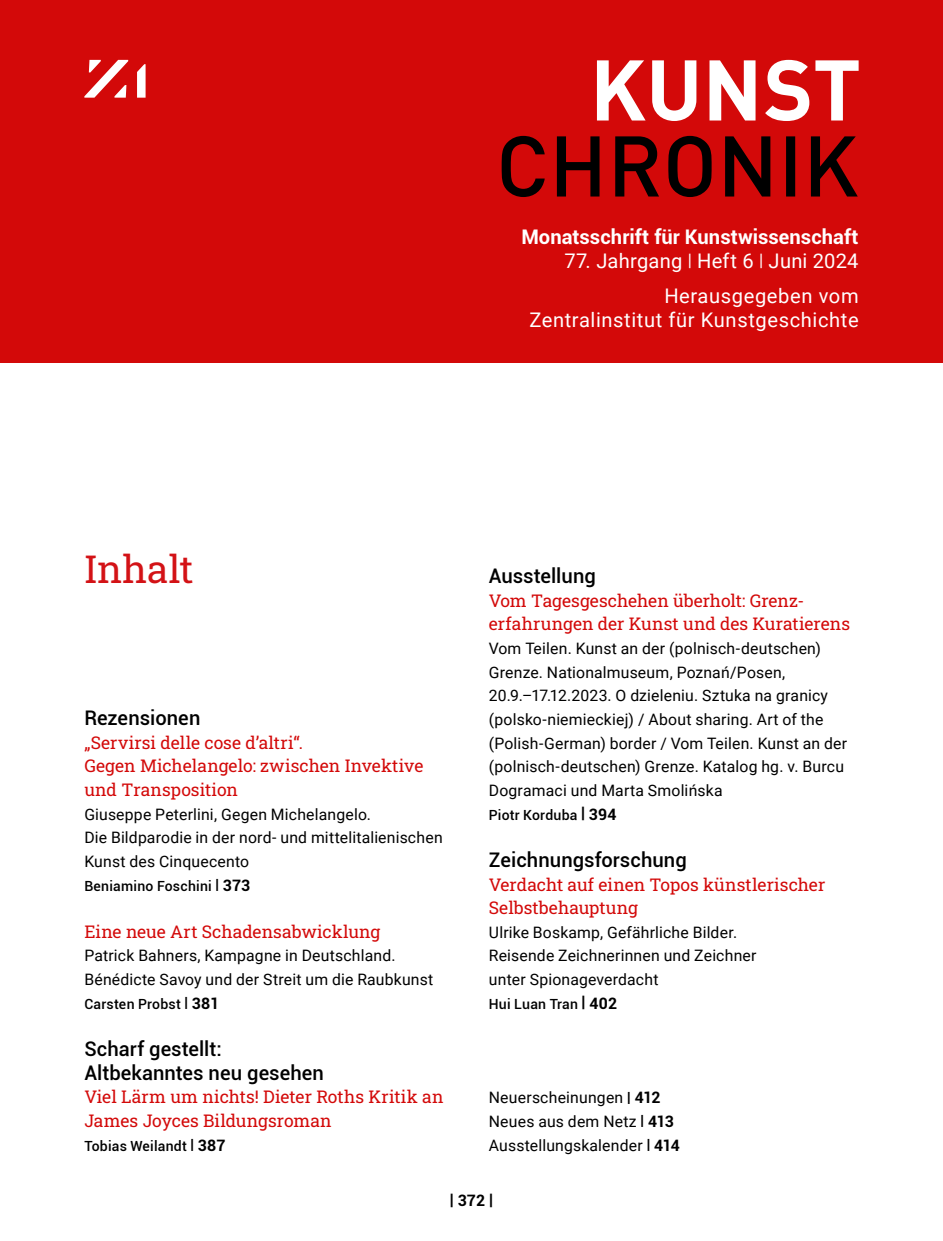
<style>
.page{position:relative;width:943px;height:1241px;background:#fff}
.page>*{position:absolute;margin:0;border:0;box-sizing:border-box;transform-origin:0 0}
.Kapitel-Inhalt_9pt{font:38.5px "Roboto Slab";letter-spacing:-.005em;color:#d31216}
.Kapitel-Inhalt_9pt-2{font:500 20.12px/23.6px "Roboto";color:#000}
.t1{font:20.12px/35.4px "Roboto";letter-spacing:.03em;color:#fff;text-align:right}
.t2{font:700 20.12px "Roboto";color:#fff}
.Titel-Slab-rot_9pt{font:17.5px/23.6px "Roboto Slab";color:#d30909}
.Fließtext_9pt{font:15.75px/23.6px "Roboto";letter-spacing:.01em;color:#000}
.t3{font:700 15.75px "Roboto";color:#000}
.Fließtext_9pt-2{font:500 14px "Roboto";letter-spacing:.015em;color:#000}
.s1{font-size:17.15px}
.s2{font-weight:700}
.s3{font-weight:700;font-size:15.75px}
.s4{font-weight:700;font-size:14px}
</style>
<div class="page">
<div style="left:0;top:0;width:943px;height:362px;background:#d30909"></div>
<svg style="left:501px;top:136px;width:356px;height:61px"></svg>
<svg style="left:597px;top:60px;width:48px;height:60px"></svg>
<svg style="left:815px;top:60px;width:43px;height:60px"></svg>
<svg style="left:765px;top:60px;width:44px;height:61px"></svg>
<svg style="left:709px;top:60px;width:46px;height:60px"></svg>
<svg style="left:652px;top:60px;width:44px;height:61px"></svg>
<svg style="left:84px;top:60px;width:44px;height:38px"></svg>
<svg style="left:137px;top:64px;width:9px;height:34px"></svg>
<p class="t2" style="left:521px;top:223px;width:339px">Monatsschrift für Kunstwissenschaft</p>
<p class="t1" style="left:564px;top:242px;width:296px">77. Jahrgang <span class="s1">|</span> Heft 6 <span class="s1">|</span> Juni 2024<br>Herausgegeben vom</p>
<p class="t1" style="left:529px;top:301px;width:331px">Zentralinstitut für Kunstgeschichte</p>
<p class="Kapitel-Inhalt_9pt" style="left:84px;top:542px;width:111px">Inhalt</p>
<p class="Kapitel-Inhalt_9pt-2" style="left:84px;top:705px;width:118px">Rezensionen</p>
<p class="Titel-Slab-rot_9pt" style="left:84px;top:730px;width:340px">„Servirsi delle cose d’altri“.<br>Gegen Michelangelo: zwischen Invektive und Transposition</p>
<p class="Fließtext_9pt" style="left:84px;top:801px;width:360px">Giuseppe Peterlini, Gegen Michelangelo.<br>Die Bildparodie in der nord- und mittelitalienischen<br>Kunst des Cinquecento</p>
<p class="Fließtext_9pt-2" style="left:84px;top:875px;width:167px">Beniamino Foschini <span class="s2">|</span> <span class="s3">373</span></p>
<p class="Titel-Slab-rot_9pt" style="left:84px;top:919px;width:297px">Eine neue Art Schadensabwicklung</p>
<p class="Fließtext_9pt" style="left:84px;top:943px;width:350px">Patrick Bahners, Kampagne in Deutschland.<br>Bénédicte Savoy und der Streit um die Raubkunst</p>
<p class="Fließtext_9pt-2" style="left:84px;top:993px;width:136px">Carsten Probst <span class="s2">|</span> <span class="s3">381</span></p>
<p class="Kapitel-Inhalt_9pt-2" style="left:84px;top:1036px;width:241px">Scharf gestellt:<br>Altbekanntes neu gesehen</p>
<p class="Titel-Slab-rot_9pt" style="left:84px;top:1084px;width:360px">Viel Lärm um nichts! Dieter Roths Kritik an<br>James Joyces Bildungsroman</p>
<p class="Fließtext_9pt-2" style="left:84px;top:1135px;width:143px">Tobias Weilandt <span class="s2">|</span> <span class="s3">387</span></p>
<p class="Kapitel-Inhalt_9pt-2" style="left:489px;top:563px;width:108px">Ausstellung</p>
<p class="Titel-Slab-rot_9pt" style="left:489px;top:588px;width:363px">Vom Tagesgeschehen überholt: Grenz&shy;erfahrungen der Kunst und des Kuratierens</p>
<p class="Fließtext_9pt" style="left:489px;top:636px;width:360px">Vom Teilen. Kunst an der (polnisch-deutschen)<br>Grenze. Nationalmuseum, Poznań/Posen, 20.9.–17.12.2023. O dzieleniu. Sztuka na granicy (polsko-niemieckiej) / About sharing. Art of the (Polish-German) border / Vom Teilen. Kunst an der (polnisch-deutschen) Grenze. Katalog hg. v. Burcu Dogramaci und Marta Smolińska</p>
<p class="Fließtext_9pt-2" style="left:489px;top:804px;width:129px">Piotr Korduba <span class="s3">| 394</span></p>
<p class="Kapitel-Inhalt_9pt-2" style="left:489px;top:847px;width:199px">Zeichnungsforschung</p>
<p class="Titel-Slab-rot_9pt" style="left:489px;top:871px;width:338px">Verdacht auf einen Topos künstlerischer<br>Selbstbehauptung</p>
<p class="Fließtext_9pt" style="left:489px;top:919px;width:269px">Ulrike Boskamp, Gefährliche Bilder.<br>Reisende Zeichnerinnen und Zeichner unter Spionageverdacht</p>
<p class="Fließtext_9pt-2" style="left:489px;top:993px;width:130px">Hui Luan Tran <span class="s3">| 402</span></p>
<p class="Fließtext_9pt" style="left:489px;top:1085px;width:173px">Neuerscheinungen <span class="s4">|</span> <span class="s2">412</span></p>
<p class="Fließtext_9pt" style="left:489px;top:1108px;width:186px">Neues aus dem Netz <span class="s4">|</span> <span class="s2">413</span></p>
<p class="Fließtext_9pt" style="left:489px;top:1132px;width:193px">Ausstellungskalender <span class="s4">|</span> <span class="s2">414</span></p>
<p class="t3" style="left:450px;top:1189px;width:45px">| 372 |</p>
</div>
